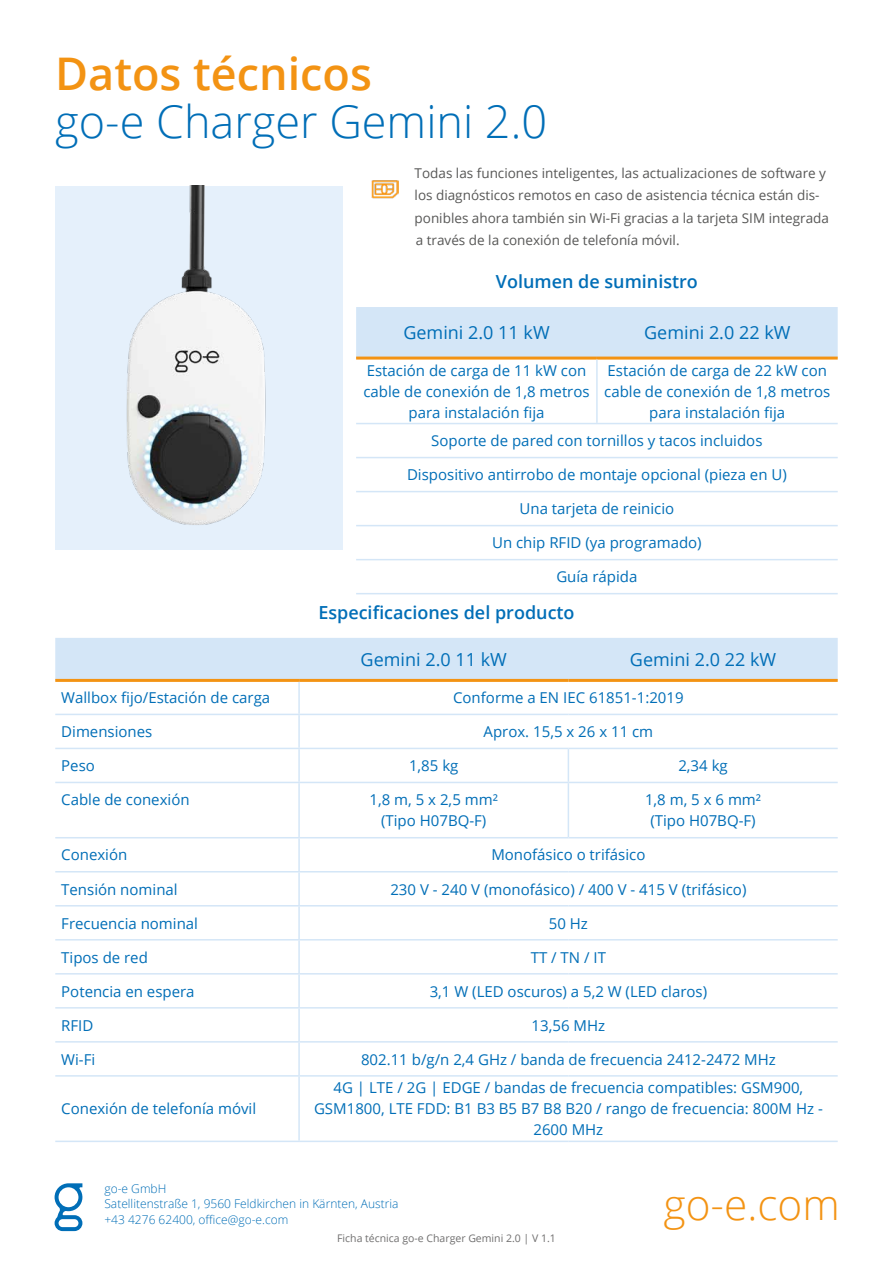
<style>
.page{position:relative;width:893px;height:1263px;background:#fff}
.page>*{position:absolute;margin:0;border:0;box-sizing:border-box;transform-origin:0 0}
.t1{font:300 45px "Open Sans";color:#006eb7}
.t2{font:600 45px "Open Sans";color:#f39313}
.t3{font:300 42.3px "Open Sans";color:#f39313}
.t4{font:18px "Open Sans";color:#006eb7}
.t5{font:600 18px "Open Sans";color:#006eb7}
.t6{font:15px/21px "Open Sans";color:#006eb7;text-align:center}
.t7{font:13.5px/22.5px "Open Sans";color:#575756}
.t8{font:300 12px/15.6px "Open Sans";color:#006eb7}
.t9{font:10.5px "Open Sans";color:#706f6f}
</style>
<div class="page">
<svg style="left:55px;top:1183px;width:28px;height:48px"></svg>
<img style="left:55px;top:186px;width:333px;height:375px">
<div style="left:55px;top:638px;width:783px;height:41px;background:#d4e6f7"></div>
<hr style="left:55px;top:714px;width:244px;height:1px;background:#d4e6f7">
<hr style="left:299px;top:714px;width:269px;height:1px;background:#d4e6f7">
<hr style="left:568px;top:714px;width:270px;height:1px;background:#d4e6f7">
<hr style="left:55px;top:748px;width:244px;height:1px;background:#d4e6f7">
<hr style="left:299px;top:748px;width:269px;height:1px;background:#d4e6f7">
<hr style="left:568px;top:748px;width:270px;height:1px;background:#d4e6f7">
<hr style="left:55px;top:782px;width:244px;height:1px;background:#d4e6f7">
<hr style="left:299px;top:782px;width:269px;height:1px;background:#d4e6f7">
<hr style="left:568px;top:782px;width:270px;height:1px;background:#d4e6f7">
<hr style="left:55px;top:837px;width:244px;height:1px;background:#d4e6f7">
<hr style="left:299px;top:837px;width:269px;height:1px;background:#d4e6f7">
<hr style="left:568px;top:837px;width:270px;height:1px;background:#d4e6f7">
<hr style="left:55px;top:871px;width:244px;height:1px;background:#d4e6f7">
<hr style="left:299px;top:871px;width:269px;height:1px;background:#d4e6f7">
<hr style="left:568px;top:871px;width:270px;height:1px;background:#d4e6f7">
<hr style="left:55px;top:905px;width:244px;height:1px;background:#d4e6f7">
<hr style="left:299px;top:905px;width:269px;height:1px;background:#d4e6f7">
<hr style="left:568px;top:905px;width:270px;height:1px;background:#d4e6f7">
<hr style="left:55px;top:939px;width:244px;height:1px;background:#d4e6f7">
<hr style="left:299px;top:939px;width:269px;height:1px;background:#d4e6f7">
<hr style="left:568px;top:939px;width:270px;height:1px;background:#d4e6f7">
<hr style="left:55px;top:973px;width:244px;height:1px;background:#d4e6f7">
<hr style="left:299px;top:973px;width:269px;height:1px;background:#d4e6f7">
<hr style="left:568px;top:973px;width:270px;height:1px;background:#d4e6f7">
<hr style="left:55px;top:1007px;width:244px;height:1px;background:#d4e6f7">
<hr style="left:299px;top:1007px;width:269px;height:1px;background:#d4e6f7">
<hr style="left:568px;top:1007px;width:270px;height:1px;background:#d4e6f7">
<hr style="left:55px;top:1041px;width:244px;height:1px;background:#d4e6f7">
<hr style="left:299px;top:1041px;width:269px;height:1px;background:#d4e6f7">
<hr style="left:568px;top:1041px;width:270px;height:1px;background:#d4e6f7">
<hr style="left:55px;top:679px;width:244px;height:3px;background:#f39313">
<hr style="left:299px;top:679px;width:269px;height:3px;background:#f39313">
<hr style="left:568px;top:679px;width:270px;height:3px;background:#f39313">
<hr style="left:298px;top:682px;width:2px;height:32px;background:#d4e6f7">
<hr style="left:298px;top:715px;width:2px;height:33px;background:#d4e6f7">
<hr style="left:298px;top:749px;width:2px;height:33px;background:#d4e6f7">
<hr style="left:568px;top:749px;width:1px;height:33px;background:#d4e6f7">
<hr style="left:298px;top:783px;width:2px;height:54px;background:#d4e6f7">
<hr style="left:568px;top:783px;width:1px;height:54px;background:#d4e6f7">
<hr style="left:298px;top:838px;width:2px;height:33px;background:#d4e6f7">
<hr style="left:298px;top:872px;width:2px;height:33px;background:#d4e6f7">
<hr style="left:298px;top:906px;width:2px;height:33px;background:#d4e6f7">
<hr style="left:298px;top:940px;width:2px;height:33px;background:#d4e6f7">
<hr style="left:298px;top:974px;width:2px;height:33px;background:#d4e6f7">
<hr style="left:298px;top:1008px;width:2px;height:33px;background:#d4e6f7">
<hr style="left:298px;top:1042px;width:2px;height:33px;background:#d4e6f7">
<hr style="left:55px;top:1075px;width:244px;height:1px;background:#d4e6f7">
<hr style="left:299px;top:1075px;width:269px;height:1px;background:#d4e6f7">
<hr style="left:298px;top:1076px;width:2px;height:64px;background:#d4e6f7">
<hr style="left:568px;top:1075px;width:270px;height:1px;background:#d4e6f7">
<hr style="left:55px;top:1140px;width:244px;height:2px;background:#d4e6f7">
<hr style="left:299px;top:1140px;width:269px;height:2px;background:#d4e6f7">
<hr style="left:568px;top:1140px;width:270px;height:2px;background:#d4e6f7">
<div style="left:356px;top:307px;width:482px;height:50px;background:#d4e6f7"></div>
<hr style="left:356px;top:357px;width:241px;height:3px;background:#f39313">
<hr style="left:597px;top:357px;width:241px;height:3px;background:#f39313">
<hr style="left:356px;top:457px;width:241px;height:1px;background:#d4e6f7">
<hr style="left:597px;top:457px;width:241px;height:1px;background:#d4e6f7">
<hr style="left:356px;top:491px;width:241px;height:1px;background:#d4e6f7">
<hr style="left:597px;top:491px;width:241px;height:1px;background:#d4e6f7">
<hr style="left:356px;top:525px;width:241px;height:1px;background:#d4e6f7">
<hr style="left:597px;top:525px;width:241px;height:1px;background:#d4e6f7">
<hr style="left:356px;top:559px;width:241px;height:1px;background:#d4e6f7">
<hr style="left:597px;top:559px;width:241px;height:1px;background:#d4e6f7">
<hr style="left:356px;top:593px;width:241px;height:1px;background:#d4e6f7">
<hr style="left:597px;top:593px;width:241px;height:1px;background:#d4e6f7">
<hr style="left:596px;top:360px;width:2px;height:63px;background:#d4e6f7">
<hr style="left:356px;top:423px;width:241px;height:1px;background:#d4e6f7">
<hr style="left:597px;top:423px;width:241px;height:1px;background:#d4e6f7">
<div style="left:356px;top:169px;width:59px;height:40px;background:#fff"></div>
<img style="left:372px;top:180px;width:27px;height:19px">
<h1 class="t2" style="left:55px;top:43px;width:318px">Datos técnicos</h1>
<h1 class="t1" style="left:55px;top:91px;width:493px">go-e Charger Gemini 2.0</h1>
<p class="t7" style="left:415px;top:161px;width:416px">Todas las funciones inteligentes, las actualizaciones de software y los diagnósticos remotos en caso de asistencia técnica están dis&shy;ponibles ahora también sin Wi-Fi gracias a la tarjeta SIM integrada a través de la conexión de telefonía móvil.</p>
<p class="t5" style="left:496px;top:269px;width:204px">Volumen de suministro</p>
<p class="t4" style="left:403px;top:321px;width:148px">Gemini 2.0 11 kW</p>
<p class="t4" style="left:644px;top:321px;width:148px">Gemini 2.0 22 kW</p>
<p class="t6" style="left:363px;top:359px;width:228px">Estación de carga de 11 kW con cable de conexión de 1,8 metros para instalación fija</p>
<p class="t6" style="left:604px;top:359px;width:228px">Estación de carga de 22 kW con cable de conexión de 1,8 metros para instalación fija</p>
<p class="t6" style="left:431px;top:430px;width:333px">Soporte de pared con tornillos y tacos incluidos</p>
<p class="t6" style="left:407px;top:464px;width:381px">Dispositivo antirrobo de montaje opcional (pieza en U)</p>
<p class="t6" style="left:520px;top:498px;width:156px">Una tarjeta de reinicio</p>
<p class="t6" style="left:492px;top:532px;width:211px">Un chip RFID (ya programado)</p>
<p class="t6" style="left:556px;top:566px;width:83px">Guía rápida</p>
<p class="t5" style="left:318px;top:600px;width:258px">Especificaciones del producto</p>
<p class="t4" style="left:361px;top:647px;width:148px">Gemini 2.0 11 kW</p>
<p class="t4" style="left:630px;top:647px;width:148px">Gemini 2.0 22 kW</p>
<p class="t6" style="left:61px;top:687px;width:210px">Wallbox fijo/Estación de carga</p>
<p class="t6" style="left:453px;top:687px;width:232px">Conforme a EN IEC 61851-1:2019</p>
<p class="t6" style="left:61px;top:721px;width:93px">Dimensiones</p>
<p class="t6" style="left:484px;top:721px;width:171px">Aprox. 15,5 x 26 x 11 cm</p>
<p class="t6" style="left:61px;top:755px;width:35px">Peso</p>
<p class="t6" style="left:409px;top:755px;width:51px">1,85 kg</p>
<p class="t6" style="left:678px;top:755px;width:51px">2,34 kg</p>
<p class="t6" style="left:61px;top:788px;width:130px">Cable de conexión</p>
<p class="t6" style="left:370px;top:789px;width:130px">1,8 m, 5 x 2,5 mm² (Tipo H07BQ-F)</p>
<p class="t6" style="left:645px;top:789px;width:118px">1,8 m, 5 x 6 mm² (Tipo H07BQ-F)</p>
<p class="t6" style="left:61px;top:844px;width:68px">Conexión</p>
<p class="t6" style="left:491px;top:844px;width:156px">Monofásico o trifásico</p>
<p class="t6" style="left:61px;top:878px;width:118px">Tensión nominal</p>
<p class="t6" style="left:390px;top:878px;width:358px">230 V - 240 V (monofásico) / 400 V - 415 V (trifásico)</p>
<p class="t6" style="left:61px;top:912px;width:138px">Frecuencia nominal</p>
<p class="t6" style="left:549px;top:912px;width:41px">50 Hz</p>
<p class="t6" style="left:61px;top:946px;width:88px">Tipos de red</p>
<p class="t6" style="left:531px;top:946px;width:77px">TT / TN / IT</p>
<p class="t6" style="left:61px;top:980px;width:135px">Potencia en espera</p>
<p class="t6" style="left:430px;top:980px;width:279px">3,1 W (LED oscuros) a 5,2 W (LED claros)</p>
<p class="t6" style="left:61px;top:1014px;width:34px">RFID</p>
<p class="t6" style="left:532px;top:1014px;width:75px">13,56 MHz</p>
<p class="t6" style="left:61px;top:1048px;width:36px">Wi-Fi</p>
<p class="t6" style="left:361px;top:1048px;width:416px">802.11 b/g/n 2,4 GHz / banda de frecuencia 2412-2472 MHz</p>
<p class="t6" style="left:61px;top:1098px;width:196px">Conexión de telefonía móvil</p>
<p class="t6" style="left:314px;top:1077px;width:510px">4G | LTE / 2G | EDGE / bandas de frecuencia compatibles: GSM900,<br>GSM1800, LTE FDD: B1 B3 B5 B7 B8 B20 / rango de frecuencia: 800M Hz -<br>2600 MHz</p>
<p class="t8" style="left:104px;top:1180px;width:295px">go-e GmbH<br>Satellitenstraße 1, 9560 Feldkirchen in Kärnten, Austria +43 4276 62400, office@go-e.com</p>
<p class="t9" style="left:337px;top:1231px;width:220px">Ficha técnica go-e Charger Gemini 2.0 | V 1.1</p>
<h2 class="t3" style="left:663px;top:1176px;width:178px">go-e.com</h2>
</div>
